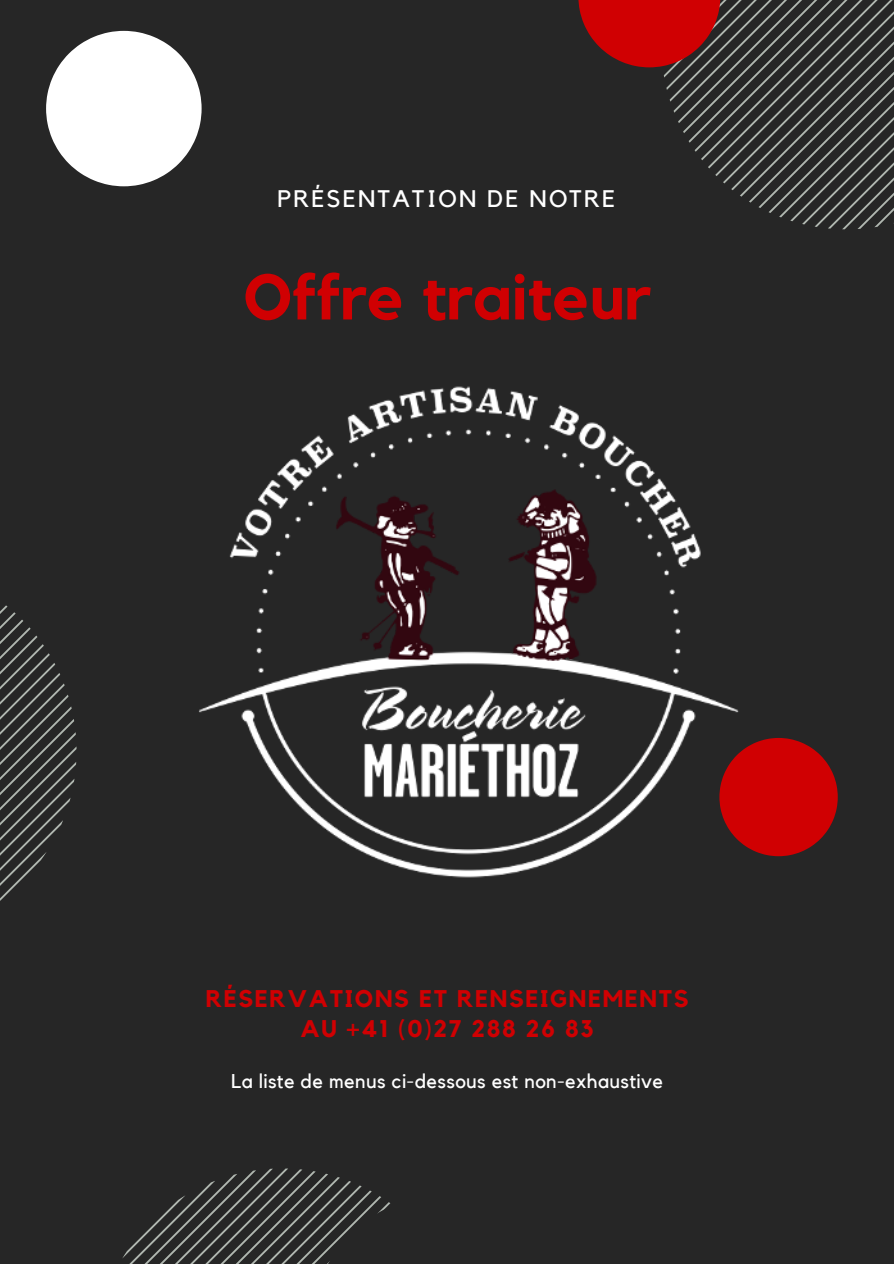
<style>
.page{position:relative;width:894px;height:1264px;background:#fff}
.page>*{position:absolute;margin:0;border:0;box-sizing:border-box;transform-origin:0 0}
.t1{font:700 63.75px "Kollektif";color:#d00002}
.t2{font:700 24px/29.8px "Kollektif";letter-spacing:.07em;color:#d00002;text-align:center}
.t3{font:23.85px "Kollektif";letter-spacing:.095em;color:#fff}
.t4{font:19.8px "Kollektif";letter-spacing:.02em;color:#fff}
</style>
<div class="page">
<div style="left:0;top:0;width:893px;height:1263px;background:#262626"></div>
<svg style="left:0;top:605px;width:76px;height:296px"></svg>
<img style="left:199px;top:386px;width:540px;height:492px">
<svg style="left:46px;top:31px;width:155px;height:155px"></svg>
<svg style="left:719px;top:738px;width:118px;height:118px"></svg>
<svg style="left:578px;top:0;width:316px;height:229px"></svg>
<svg style="left:122px;top:1168px;width:269px;height:95px"></svg>
<p class="t3" style="left:277px;top:188px;width:339px">PRÉSENTATION DE NOTRE</p>
<h1 class="t1" style="left:243px;top:268px;width:409px">Offre traiteur</h1>
<p class="t2" style="left:206px;top:984px;width:484px">RÉSERVATIONS ET RENSEIGNEMENTS<br>AU +41 (0)27 288 26 83</p>
<p class="t4" style="left:231px;top:1072px;width:433px">La liste de menus ci-dessous est non-exhaustive</p>
</div>
